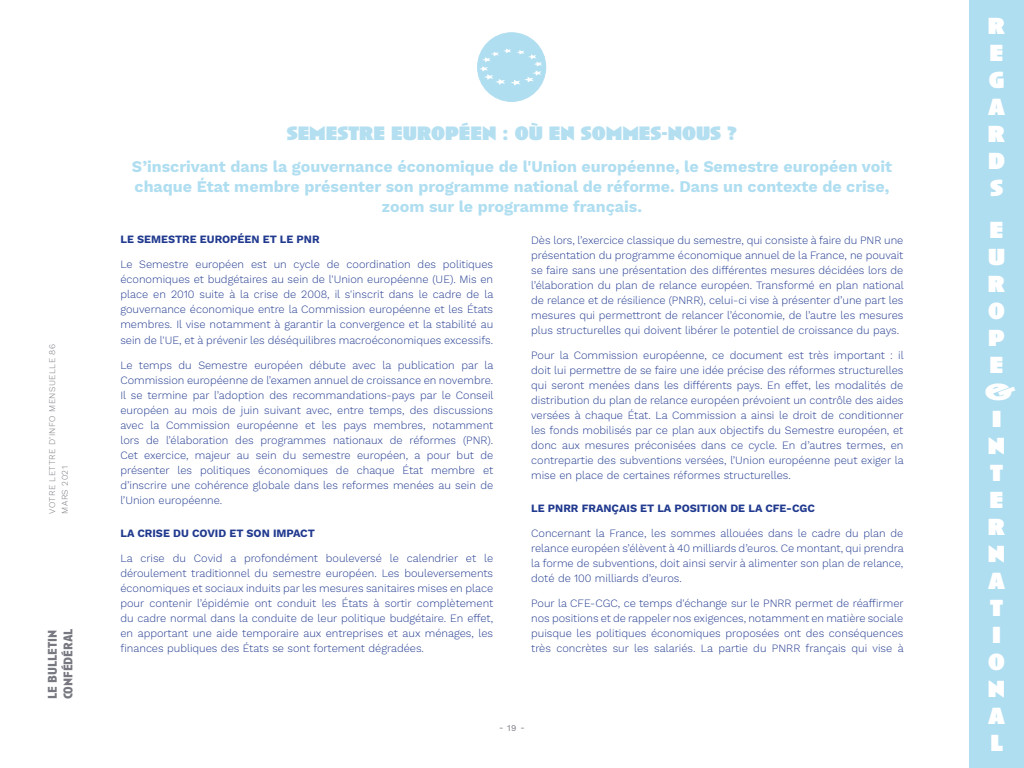
<style>
.page{position:relative;width:1024px;height:768px;background:#fff}
.page>*{position:absolute;margin:0;border:0;box-sizing:border-box;transform-origin:0 0}
.t1{font:900 24px/27px "Anisette";color:#fff;text-align:justify}
.t2{font:900 20px "Anisette";color:#b3dff1}
.t3{font:700 16px/20px "Work Sans";color:#b0def1;text-align:center}
.t4{font:700 13px/15.6px "Anisette Pro";color:#777880}
.t5{font:300 11px/15px "Work Sans";color:#213a8f;text-align:justify}
.t6{font:700 11px "Work Sans";color:#213a8f}
.t7{font:300 8.6px/12.7px "Work Sans";letter-spacing:.05em;color:#777880}
.t8{font:8.6px "Work Sans";color:#777880}
</style>
<div class="page">
<div style="left:969px;top:0;width:55px;height:768px;background:#b0def1"></div>
<div style="left:478px;top:33px;width:68px;height:68px;background:#b0def1;border-radius:50%"></div>
<div style="left:477px;top:32px;width:69px;height:70px;border:1px solid #b0def1;border-radius:50%"></div>
<svg style="left:479px;top:49px;width:63px;height:37px"></svg>
<p class="t7" style="left:46px;top:514px;width:171px;rotate:-90deg">VOTRE LETTRE D’INFO MENSUELLE 86<br>MARS 2021</p>
<p class="t4" style="left:44px;top:699px;width:72px;rotate:-90deg">le bulletin confédéral</p>
<h2 class="t2" style="left:287px;top:122px;width:452px">SEMESTRE EUROPÉEN : OÙ EN SOMMES-NOUS ?</h2>
<h3 class="t3" style="left:132px;top:157px;width:762px">S’inscrivant dans la gouvernance économique de l'Union européenne, le Semestre européen voit chaque État membre présenter son programme national de réforme. Dans un contexte de crise, zoom sur le programme français.</h3>
<p class="t6" style="left:120px;top:233px;width:201px">LE SEMESTRE EUROPÉEN ET LE PNR</p>
<p class="t5" style="left:120px;top:258px;width:375px">Le Semestre européen est un cycle de coordination des politiques économiques et budgétaires au sein de l'Union européenne (UE). Mis en place en 2010 suite à la crise de 2008, il s'inscrit dans le cadre de la gouvernance économique entre la Commission européenne et les États membres. Il vise notamment à garantir la convergence et la stabilité au sein de l'UE, et à prévenir les déséquilibres macroéconomiques excessifs.</p>
<p class="t5" style="left:120px;top:358px;width:375px">Le temps du Semestre européen débute avec la publication par la Commission européenne de l’examen annuel de croissance en novembre.<br>Il se termine par l’adoption des recommandations-pays par le Conseil européen au mois de juin suivant avec, entre temps, des discussions avec la Commission européenne et les pays membres, notamment lors de l’élaboration des programmes nationaux de réformes (PNR).<br>Cet exercice, majeur au sein du semestre européen, a pour but de présenter les politiques économiques de chaque État membre et d’inscrire une cohérence globale dans les reformes menées au sein de l’Union européenne.</p>
<p class="t6" style="left:120px;top:526px;width:196px">LA CRISE DU COVID ET SON IMPACT</p>
<p class="t5" style="left:120px;top:551px;width:374px">La crise du Covid a profondément bouleversé le calendrier et le déroulement traditionnel du semestre européen. Les bouleversements économiques et sociaux induits par les mesures sanitaires mises en place pour contenir l’épidémie ont conduit les États à sortir complètement du cadre normal dans la conduite de leur politique budgétaire. En effet, en apportant une aide temporaire aux entreprises et aux ménages, les finances publiques des États se sont fortement dégradées.</p>
<p class="t5" style="left:531px;top:233px;width:374px">Dès lors, l’exercice classique du semestre, qui consiste à faire du PNR une présentation du programme économique annuel de la France, ne pouvait se faire sans une présentation des différentes mesures décidées lors de l’élaboration du plan de relance européen. Transformé en plan national de relance et de résilience (PNRR), celui-ci vise à présenter d’une part les mesures qui permettront de relancer l’économie, de l’autre les mesures plus structurelles qui doivent libérer le potentiel de croissance du pays.</p>
<p class="t5" style="left:531px;top:348px;width:374px">Pour la Commission européenne, ce document est très important : il doit lui permettre de se faire une idée précise des réformes structurelles qui seront menées dans les différents pays. En effet, les modalités de distribution du plan de relance européen prévoient un contrôle des aides versées à chaque État. La Commission a ainsi le droit de conditionner les fonds mobilisés par ce plan aux objectifs du Semestre européen, et donc aux mesures préconisées dans ce cycle. En d’autres termes, en contrepartie des subventions versées, l’Union européenne peut exiger la mise en place de certaines réformes structurelles.</p>
<p class="t6" style="left:531px;top:502px;width:285px">LE PNRR FRANÇAIS ET LA POSITION DE LA CFE-CGC</p>
<p class="t5" style="left:531px;top:526px;width:374px">Concernant la France, les sommes allouées dans le cadre du plan de relance européen s’élèvent à 40 milliards d’euros. Ce montant, qui prendra la forme de subventions, doit ainsi servir à alimenter son plan de relance, doté de 100 milliards d’euros.</p>
<p class="t5" style="left:531px;top:596px;width:374px">Pour la CFE-CGC, ce temps d'échange sur le PNRR permet de réaffirmer nos positions et de rappeler nos exigences, notamment en matière sociale puisque les politiques économiques proposées ont des conséquences très concrètes sur les salariés. La partie du PNRR français qui vise à</p>
<p class="t8" style="left:499px;top:723px;width:27px">- 19 -</p>
<h1 class="t1" style="left:988px;top:12px;width:19px">R E G A R D S</h1>
<h1 class="t1" style="left:984px;top:216px;width:33px;text-align:center">E<br>U<br>R<br>O<br>P<br>E &amp;<br>I<br>N<br>T<br>E<br>R<br>N<br>A<br>T<br>I<br>O<br>N<br>A<br>L</h1>
</div>
